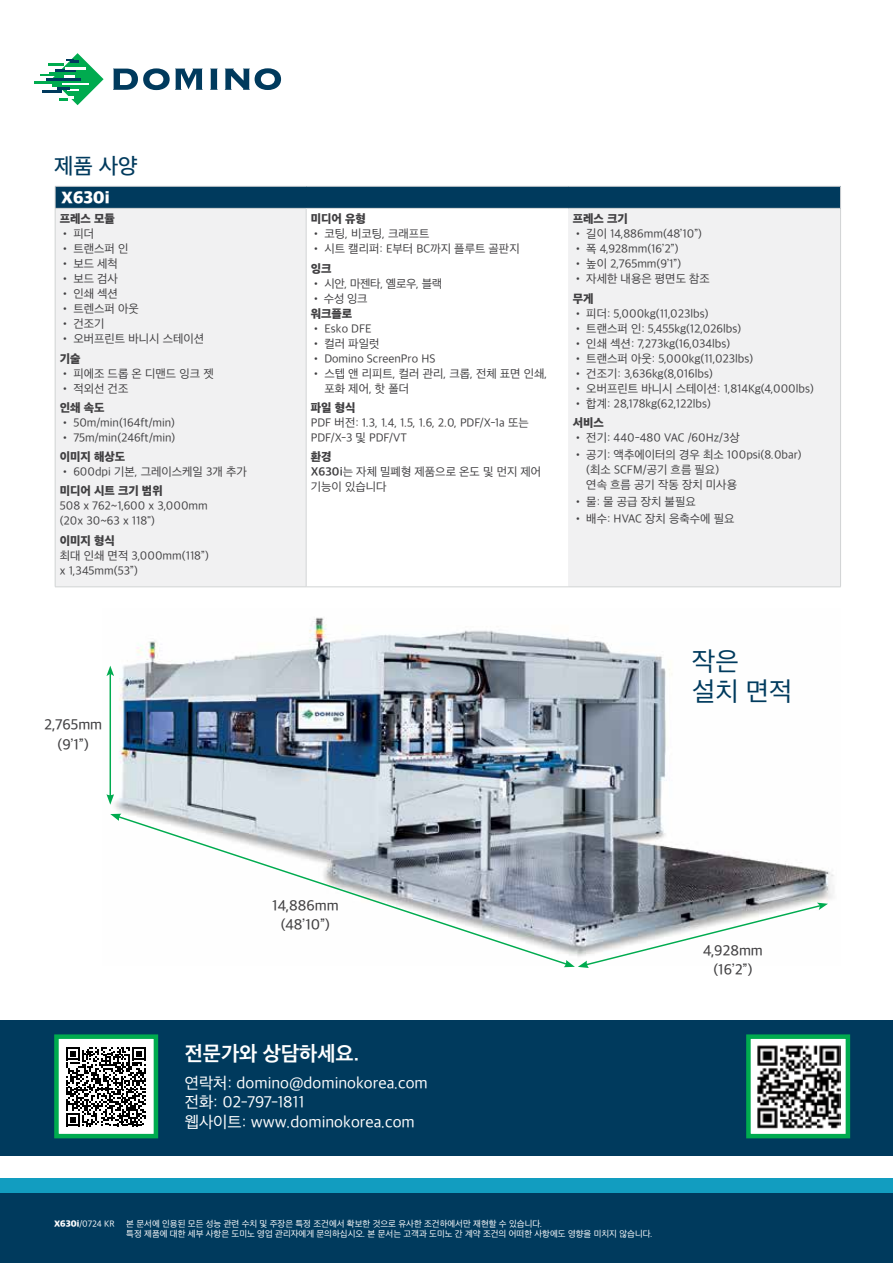
<style>
.page{position:relative;width:893px;height:1263px;background:#fff}
.page>*{position:absolute;margin:0;border:0;box-sizing:border-box;transform-origin:0 0}
.t1{font:26.85px/29.8px "Apple SD Gothic Neo";color:#003a5d}
.t2{font:500 22.5px "Apple SD Gothic Neo";color:#003a5d}
.t3{font:700 21px "Apple SD Gothic Neo";color:#fff}
.t4{font:800 17.25px "Apple SD Gothic Neo";color:#fff}
.t5{font:16.5px/19.5px "Apple SD Gothic Neo";color:#fff}
.t6{font:500 15px/19.5px "Apple SD Gothic Neo";color:#414042;text-align:center}
.t7{font:12px/15px "Apple SD Gothic Neo";color:#414042}
.t8{font:800 12px "Apple SD Gothic Neo";color:#414042}
.t9{font:12px "Apple SD Gothic Neo";letter-spacing:-.02em;color:#414042}
.t10{font:9px/9.8px "Apple SD Gothic Neo";color:#fff}
.s1{font-weight:800}
.s2{font-weight:700}
</style>
<div class="page">
<img style="left:109px;top:617px;width:725px;height:286px">
<div style="left:0;top:1193px;width:893px;height:70px;background:#003a5d"></div>
<div style="left:0;top:1178px;width:893px;height:15px;background:#129dc0"></div>
<svg style="left:210px;top:69px;width:8px;height:21px"></svg>
<svg style="left:225px;top:68px;width:56px;height:22px"></svg>
<svg style="left:113px;top:68px;width:90px;height:22px"></svg>
<hr style="left:34px;top:81px;width:29px;height:2px;background:#00ab4f">
<svg style="left:40px;top:53px;width:64px;height:52px"></svg>
<div style="left:55px;top:186px;width:785px;height:22px;background:#003a5d"></div>
<div style="left:56px;top:209px;width:784px;height:378px;background:#f1f1f2"></div>
<div style="left:306px;top:208px;width:262px;height:379px;background:#fff"></div>
<hr style="left:55px;top:209px;width:1px;height:378px;background:#d1d3d4">
<hr style="left:306px;top:209px;width:1px;height:378px;background:#d1d3d4">
<hr style="left:840px;top:209px;width:1px;height:378px;background:#d1d3d4">
<hr style="left:55px;top:587px;width:251px;height:1px;background:#d1d3d4">
<hr style="left:306px;top:587px;width:262px;height:1px;background:#d1d3d4">
<hr style="left:568px;top:587px;width:273px;height:1px;background:#d1d3d4">
<hr style="left:55px;top:186px;width:251px;height:1px;background:#d1d3d4">
<svg style="left:55px;top:186px;width:1px;height:22px"></svg>
<hr style="left:306px;top:186px;width:262px;height:1px;background:#d1d3d4">
<hr style="left:568px;top:186px;width:273px;height:1px;background:#d1d3d4">
<svg style="left:840px;top:186px;width:1px;height:22px"></svg>
<hr style="left:55px;top:208px;width:251px;height:1px;background:#d1d3d4">
<hr style="left:306px;top:208px;width:262px;height:1px;background:#d1d3d4">
<hr style="left:568px;top:208px;width:273px;height:1px;background:#d1d3d4">
<div style="left:0;top:1020px;width:893px;height:135px;background:#003a5d"></div>
<svg style="left:746px;top:1034px;width:105px;height:105px;background:#7acaa3"></svg>
<hr style="left:110px;top:674px;width:1px;height:122px;background:#00ab4f">
<svg style="left:106px;top:794px;width:8px;height:11px"></svg>
<svg style="left:106px;top:666px;width:8px;height:10px"></svg>
<svg style="left:116px;top:815px;width:453px;height:149px"></svg>
<svg style="left:110px;top:814px;width:11px;height:7px"></svg>
<svg style="left:564px;top:903px;width:264px;height:65px"></svg>
<svg style="left:54px;top:1034px;width:105px;height:105px;background:#83a091"></svg>
<img style="left:756px;top:1044px;width:84px;height:84px">
<h2 class="t2" style="left:54px;top:151px;width:85px">제품 사양</h2>
<h3 class="t4" style="left:61px;top:184px;width:50px">X630i</h3>
<p class="t8" style="left:60px;top:210px;width:57px">프레스 모듈</p>
<p class="t7" style="left:60px;top:226px;width:36px">• 피더</p>
<p class="t7" style="left:60px;top:241px;width:70px">• 트랜스퍼 인</p>
<p class="t7" style="left:60px;top:256px;width:60px">• 보드 세척</p>
<p class="t7" style="left:60px;top:271px;width:60px">• 보드 검사</p>
<p class="t7" style="left:60px;top:286px;width:60px">• 인쇄 섹션</p>
<p class="t7" style="left:60px;top:301px;width:80px">• 트렌스퍼 아웃</p>
<p class="t7" style="left:60px;top:316px;width:46px">• 건조기</p>
<p class="t7" style="left:60px;top:331px;width:146px">• 오버프린트 바니시 스테이션</p>
<p class="t8" style="left:60px;top:349px;width:22px">기술</p>
<p class="t7" style="left:60px;top:365px;width:155px">• 피에조 드롭 온 디맨드 잉크 젯</p>
<p class="t7" style="left:60px;top:380px;width:70px">• 적외선 건조</p>
<p class="t8" style="left:60px;top:398px;width:46px">인쇄 속도</p>
<p class="t7" style="left:60px;top:414px;width:117px">• 50m/min(164ft/min)</p>
<p class="t7" style="left:60px;top:429px;width:117px">• 75m/min(246ft/min)</p>
<p class="t8" style="left:60px;top:448px;width:67px">이미지 해상도</p>
<p class="t7" style="left:60px;top:464px;width:188px">• 600dpi 기본, 그레이스케일 3개 추가</p>
<p class="t8" style="left:60px;top:482px;width:104px">미디어 시트 크기 범위</p>
<p class="t7" style="left:60px;top:498px;width:150px">508 x 762~1,600 x 3,000mm (20x 30~63 x 118")</p>
<p class="t8" style="left:60px;top:531px;width:57px">이미지 형식</p>
<p class="t7" style="left:60px;top:547px;width:151px">최대 인쇄 면적 3,000mm(118”) x 1,345mm(53”)</p>
<p class="t6" style="left:44px;top:714px;width:60px">2,765mm (9’1”)</p>
<p class="t8" style="left:311px;top:210px;width:57px">미디어 유형</p>
<p class="t7" style="left:311px;top:226px;width:120px">• 코팅, 비코팅, 크래프트</p>
<p class="t7" style="left:311px;top:241px;width:210px">• 시트 캘리퍼: E부터 BC까지 플루트 골판지</p>
<p class="t8" style="left:311px;top:259px;width:22px">잉크</p>
<p class="t9" style="left:311px;top:275px;width:133px">• 시안, 마젠타, 옐로우, 블랙</p>
<p class="t7" style="left:311px;top:290px;width:58px">• 수성 잉크</p>
<p class="t8" style="left:311px;top:304px;width:43px">워크플로</p>
<p class="t7" style="left:311px;top:320px;width:63px">• Esko DFE</p>
<p class="t7" style="left:311px;top:335px;width:70px">• 컬러 파일럿</p>
<p class="t7" style="left:311px;top:350px;width:126px">• Domino ScreenPro HS</p>
<p class="t7" style="left:324px;top:365px;width:224px;text-indent:-14px">• 스텝 앤 리피트, 컬러 관리, 크롭, 전체 표면 인쇄, 포화 제어, 핫 폴더</p>
<p class="t8" style="left:311px;top:398px;width:46px">파일 형식</p>
<p class="t7" style="left:311px;top:414px;width:219px">PDF 버전: 1.3, 1.4, 1.5, 1.6, 2.0, PDF/X-1a 또는<br>PDF/X-3 및 PDF/VT</p>
<p class="t7" style="left:311px;top:449px;width:232px"><span class="s1">환경<br></span><span class="s2">X630i</span>는 자체 밀폐형 제품으로 온도 및 먼지 제어 기능이 있습니다</p>
<p class="t8" style="left:573px;top:210px;width:57px">프레스 크기</p>
<p class="t7" style="left:573px;top:226px;width:131px">• 길이 14,886mm(48’10”)</p>
<p class="t7" style="left:573px;top:241px;width:107px">• 폭 4,928mm(16’2”)</p>
<p class="t7" style="left:573px;top:256px;width:110px">• 높이 2,765mm(9’1”)</p>
<p class="t7" style="left:573px;top:271px;width:139px">• 자세한 내용은 평면도 참조</p>
<p class="t8" style="left:573px;top:289px;width:22px">무게</p>
<p class="t7" style="left:573px;top:305px;width:137px">• 피더: 5,000kg(11,023lbs)</p>
<p class="t7" style="left:573px;top:320px;width:170px">• 트랜스퍼 인: 5,455kg(12,026lbs)</p>
<p class="t7" style="left:573px;top:335px;width:159px">• 인쇄 섹션: 7,273kg(16,034lbs)</p>
<p class="t7" style="left:573px;top:350px;width:182px">• 트랜스퍼 아웃: 5,000kg(11,023lbs)</p>
<p class="t7" style="left:573px;top:365px;width:142px">• 건조기: 3,636kg(8,016lbs)</p>
<p class="t7" style="left:573px;top:380px;width:243px">• 오버프린트 바니시 스테이션: 1,814Kg(4,000lbs)</p>
<p class="t7" style="left:573px;top:395px;width:140px">• 합계: 28,178kg(62,122lbs)</p>
<p class="t8" style="left:573px;top:413px;width:33px">서비스</p>
<p class="t7" style="left:573px;top:429px;width:169px">• 전기: 440-480 VAC /60Hz/3상</p>
<p class="t7" style="left:586px;top:447px;width:217px;text-indent:-14px">• 공기: 액추에이터의 경우 최소 100psi(8.0bar) (최소 SCFM/공기 흐름 필요)<br>연속 흐름 공기 작동 장치 미사용</p>
<p class="t7" style="left:573px;top:494px;width:124px">• 물: 물 공급 장치 불필요</p>
<p class="t7" style="left:573px;top:511px;width:163px">• 배수: HVAC 장치 응축수에 필요</p>
<h1 class="t1" style="left:692px;top:645px;width:102px">작은<br>설치 면적</h1>
<p class="t6" style="left:272px;top:894px;width:68px">14,886mm (48’10”)</p>
<h3 class="t3" style="left:185px;top:1038px;width:176px">전문가와 상담하세요.</h3>
<h3 class="t5" style="left:185px;top:1072px;width:244px">연락처: domino@dominokorea.com 전화: 02-797-1811<br>웹사이트: www.dominokorea.com</h3>
<p class="t6" style="left:703px;top:939px;width:61px">4,928mm (16’2”)</p>
<p class="t10" style="left:54px;top:1218px;width:62px"><span class="s1">X630i</span>/0724 KR</p>
<p class="t10" style="left:126px;top:1218px;width:528px">본 문서에 인용된 모든 성능 관련 수치 및 주장은 특정 조건에서 확보한 것으로 유사한 조건하에서만 재현할 수 있습니다.<br>특정 제품에 대한 세부 사항은 도미노 영업 관리자에게 문의하십시오. 본 문서는 고객과 도미노 간 계약 조건의 어떠한 사항에도 영향을 미치지 않습니다.</p>
</div>
